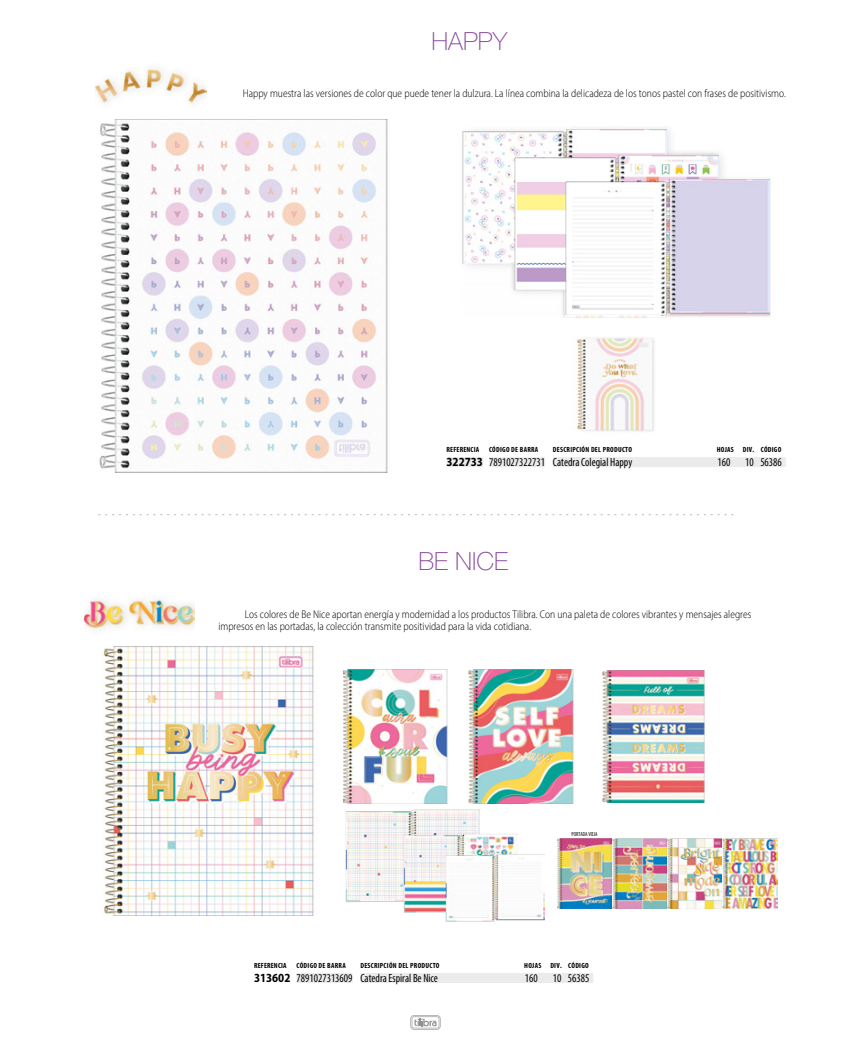
<style>
.page{position:relative;width:851px;height:1063px;background:#fff}
.page>*{position:absolute;margin:0;border:0;box-sizing:border-box;transform-origin:0 0}
.t1{font:100 25px "Helvetica Neue LT Std";color:#87499c}
.t2{font:condensed 11.88px "Myriad Pro";color:#000;scale:.94 1}
.t3{font:300 semi-condensed 11.25px/12.8px "Myriad Pro";color:#000;scale:.94 1}
.t4{font:700 condensed 7.5px "Myriad Pro";letter-spacing:.035em;color:#000}
.t5{font:condensed 5.88px "Myriad Pro";color:#000;scale:.94 1}
.s1{font-weight:700;font-stretch:semi-condensed;font-size:12.5px}
</style>
<div class="page">
<svg style="left:410px;top:1015px;width:30px;height:15px"></svg>
<svg style="left:99px;top:514px;width:635px;height:1px"></svg>
<div style="left:360px;top:973px;width:233px;height:10px;background:#ebebec"></div>
<div style="left:296px;top:973px;width:56px;height:10px;background:#ebebec"></div>
<img style="left:84px;top:599px;width:111px;height:31px">
<img style="left:345px;top:809px;width:135px;height:93px">
<img style="left:403px;top:816px;width:114px;height:105px">
<img style="left:446px;top:838px;width:98px;height:84px">
<img style="left:468px;top:670px;width:238px;height:134px">
<img style="left:343px;top:670px;width:105px;height:134px">
<img style="left:102px;top:647px;width:216px;height:269px">
<img style="left:557px;top:839px;width:220px;height:70px">
<div style="left:553px;top:457px;width:232px;height:10px;background:#ebebec"></div>
<div style="left:489px;top:457px;width:56px;height:10px;background:#ebebec"></div>
<div style="left:446px;top:457px;width:37px;height:10px;background:#ebebec"></div>
<img style="left:99px;top:120px;width:289px;height:353px">
<img style="left:466px;top:128px;width:305px;height:190px">
<img style="left:96px;top:69px;width:110px;height:38px">
<img style="left:462px;top:129px;width:204px;height:135px">
<img style="left:514px;top:155px;width:204px;height:135px">
<img style="left:565px;top:180px;width:204px;height:134px">
<img style="left:577px;top:337px;width:77px;height:95px">
<h1 class="t1" style="left:431px;top:27px;width:77px">HAPPY</h1>
<p class="t3" style="left:243px;top:87px;width:579px">Happy muestra las versiones de color que puede tener la dulzura. La línea combina la delicadeza de los tonos pastel con frases de positivismo.</p>
<p class="t4" style="left:446px;top:445px;width:34px">REFERENCIA</p>
<p class="t4" style="left:489px;top:445px;width:51px">CÓDIGO DE BARRA</p>
<p class="t4" style="left:553px;top:445px;width:81px">DESCRIPCIÓN DEL PRODUCTO</p>
<p class="t4" style="left:716px;top:445px;width:66px">HOJAS DIV. CÓDIGO</p>
<p class="t2" style="left:446px;top:455px;width:199px"><span class="s1">322733</span> 7891027322731 Catedra Colegial Happy</p>
<p class="t2" style="left:717px;top:455px;width:15px">160</p>
<p class="t2" style="left:745px;top:455px;width:40px">10 56386</p>
<h1 class="t1" style="left:418px;top:547px;width:91px">BE NICE</h1>
<p class="t3" style="left:218px;top:608px;width:568px;text-indent:26px">Los colores de Be Nice aportan energía y modernidad a los productos Tilibra. Con una paleta de colores vibrantes y mensajes alegres impresos en las portadas, la colección transmite positividad para la vida cotidiana.</p>
<p class="t5" style="left:571px;top:831px;width:29px">PORTADA VIEJA</p>
<p class="t4" style="left:254px;top:961px;width:34px">REFERENCIA</p>
<p class="t4" style="left:296px;top:961px;width:51px">CÓDIGO DE BARRA</p>
<p class="t4" style="left:360px;top:961px;width:81px">DESCRIPCIÓN DEL PRODUCTO</p>
<p class="t4" style="left:524px;top:961px;width:66px">HOJAS DIV. CÓDIGO</p>
<p class="t2" style="left:254px;top:971px;width:197px"><span class="s1">313602</span> 7891027313609 Catedra Espiral Be Nice</p>
<p class="t2" style="left:525px;top:971px;width:15px">160</p>
<p class="t2" style="left:552px;top:971px;width:40px">10 56385</p>
</div>
